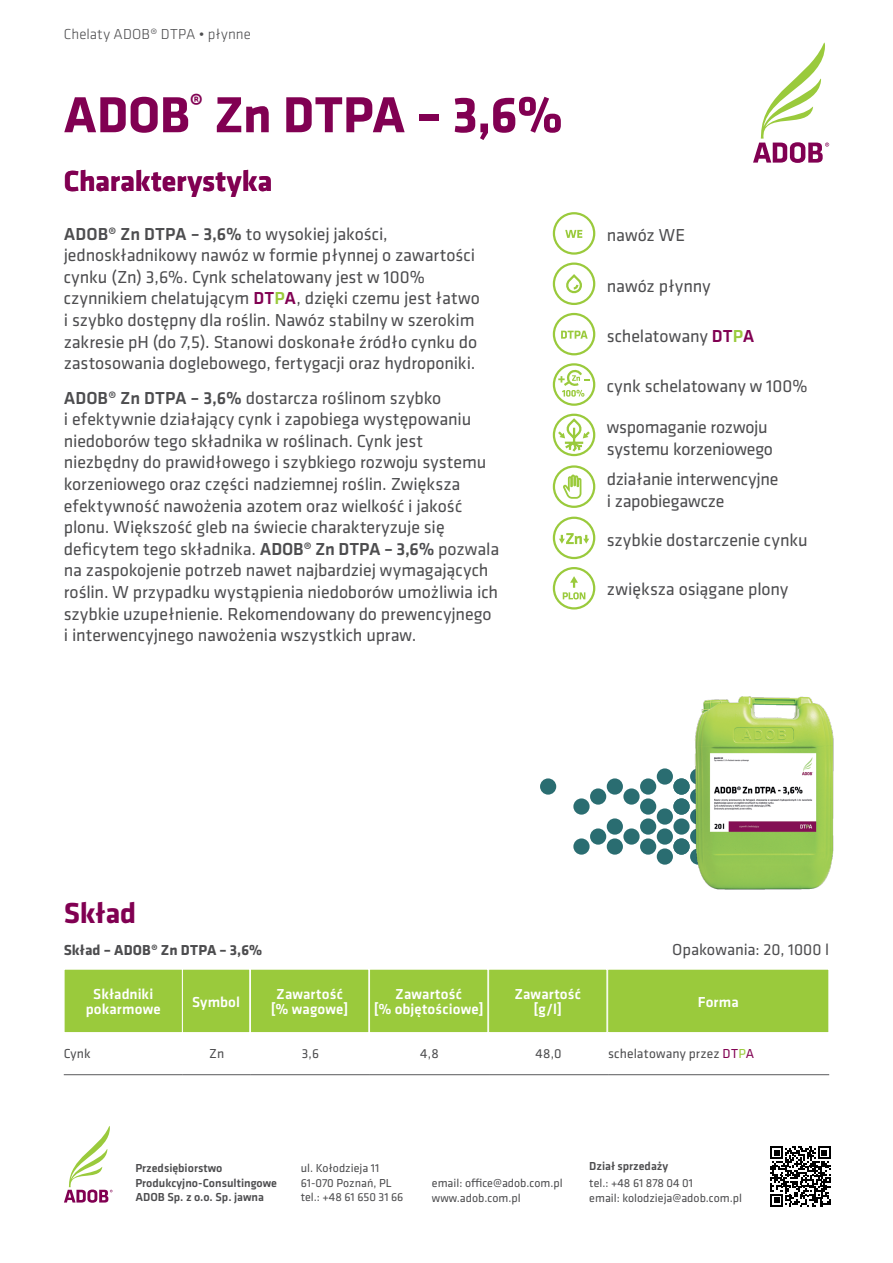
<style>
.page{position:relative;width:893px;height:1263px;background:#fff}
.page>*{position:absolute;margin:0;border:0;box-sizing:border-box;transform-origin:0 0}
.t1{font:700 52.5px "Klavika";letter-spacing:-.005em;color:#810052}
.t2{font:700 30px "Klavika";letter-spacing:-.005em;color:#810052}
.t3{font:18px/21.6px "Klavika";letter-spacing:-.005em;color:#4d4d4f}
.t4{font:16.5px "Klavika";color:#4d4d4f}
.t5{font:500 15px/15px "Klavika";letter-spacing:.01em;color:#fff;text-align:center}
.t6{font:300 15px "Klavika";letter-spacing:.01em;color:#4d4d4f}
.t7{font:700 15px "Klavika";letter-spacing:.005em;color:#4d4d4f}
.t8{font:13.5px "Klavika";letter-spacing:.01em;color:#4d4d4f}
.t9{font:12px/14.4px "Klavika";color:#4d4d4f}
.t10{font:500 12px/14.4px "Klavika";color:#4d4d4f}
.s1{font-weight:500}
.s2{font-weight:500;color:#810052}
.s3{font-weight:500;color:#9aca3c}
.s4{color:#810052}
.s5{color:#9aca3c}
</style>
<div class="page">
<svg style="left:753px;top:42px;width:76px;height:121px"></svg>
<svg style="left:64px;top:1126px;width:49px;height:77px"></svg>
<div style="left:673px;top:818px;width:17px;height:17px;background:#2a6d71;border-radius:50%"></div>
<div style="left:657px;top:848px;width:16px;height:17px;background:#2a6d71;border-radius:50%"></div>
<div style="left:590px;top:828px;width:16px;height:17px;background:#2a6d71;border-radius:50%"></div>
<div style="left:623px;top:828px;width:17px;height:17px;background:#2a6d71;border-radius:50%"></div>
<div style="left:657px;top:828px;width:16px;height:17px;background:#2a6d71;border-radius:50%"></div>
<div style="left:657px;top:808px;width:16px;height:17px;background:#2a6d71;border-radius:50%"></div>
<div style="left:590px;top:788px;width:16px;height:17px;background:#2a6d71;border-radius:50%"></div>
<div style="left:623px;top:788px;width:17px;height:17px;background:#2a6d71;border-radius:50%"></div>
<div style="left:657px;top:768px;width:16px;height:17px;background:#2a6d71;border-radius:50%"></div>
<div style="left:573px;top:838px;width:17px;height:17px;background:#2a6d71;border-radius:50%"></div>
<div style="left:607px;top:838px;width:16px;height:17px;background:#2a6d71;border-radius:50%"></div>
<div style="left:640px;top:838px;width:16px;height:17px;background:#2a6d71;border-radius:50%"></div>
<div style="left:673px;top:838px;width:17px;height:17px;background:#2a6d71;border-radius:50%"></div>
<div style="left:607px;top:818px;width:16px;height:17px;background:#2a6d71;border-radius:50%"></div>
<div style="left:640px;top:818px;width:16px;height:17px;background:#2a6d71;border-radius:50%"></div>
<div style="left:573px;top:798px;width:17px;height:17px;background:#2a6d71;border-radius:50%"></div>
<div style="left:640px;top:798px;width:16px;height:17px;background:#2a6d71;border-radius:50%"></div>
<div style="left:673px;top:798px;width:17px;height:17px;background:#2a6d71;border-radius:50%"></div>
<div style="left:540px;top:778px;width:16px;height:17px;background:#2a6d71;border-radius:50%"></div>
<div style="left:607px;top:778px;width:16px;height:17px;background:#2a6d71;border-radius:50%"></div>
<div style="left:640px;top:778px;width:16px;height:17px;background:#2a6d71;border-radius:50%"></div>
<div style="left:673px;top:778px;width:17px;height:17px;background:#2a6d71;border-radius:50%"></div>
<div style="left:553px;top:212px;width:42px;height:43px;border:2px solid #9aca3c;border-radius:50%"></div>
<svg style="left:565px;top:230px;width:17px;height:8px"></svg>
<div style="left:553px;top:262px;width:42px;height:43px;border:2px solid #9aca3c;border-radius:50%"></div>
<svg style="left:566px;top:274px;width:16px;height:20px"></svg>
<div style="left:553px;top:313px;width:42px;height:42px;border:2px solid #9aca3c;border-radius:50%"></div>
<svg style="left:561px;top:331px;width:27px;height:8px"></svg>
<div style="left:553px;top:363px;width:42px;height:43px;border:2px solid #9aca3c;border-radius:50%"></div>
<svg style="left:558px;top:370px;width:32px;height:27px"></svg>
<div style="left:553px;top:414px;width:42px;height:42px;border:2px solid #9aca3c;border-radius:50%"></div>
<svg style="left:556px;top:417px;width:36px;height:36px"></svg>
<div style="left:553px;top:465px;width:42px;height:43px;border:2px solid #9aca3c;border-radius:50%"></div>
<svg style="left:563px;top:474px;width:19px;height:25px"></svg>
<div style="left:553px;top:517px;width:42px;height:42px;border:2px solid #9aca3c;border-radius:50%"></div>
<svg style="left:559px;top:533px;width:30px;height:11px"></svg>
<div style="left:553px;top:567px;width:42px;height:42px;border:2px solid #9aca3c;border-radius:50%"></div>
<svg style="left:563px;top:576px;width:22px;height:23px"></svg>
<div style="left:64px;top:969px;width:118px;height:63px;background:#9aca3c"></div>
<div style="left:64px;top:969px;width:119px;height:64px;border:1px solid #fff"></div>
<div style="left:182px;top:969px;width:68px;height:63px;background:#9aca3c"></div>
<div style="left:182px;top:969px;width:68px;height:64px;border:1px solid #fff"></div>
<div style="left:250px;top:969px;width:119px;height:63px;background:#9aca3c"></div>
<div style="left:250px;top:969px;width:119px;height:64px;border:1px solid #fff"></div>
<div style="left:608px;top:969px;width:221px;height:63px;background:#9aca3c"></div>
<div style="left:607px;top:969px;width:222px;height:64px;border:1px solid #fff"></div>
<hr style="left:64px;top:1074px;width:119px;height:1px;background:#58595b">
<hr style="left:183px;top:1074px;width:68px;height:1px;background:#58595b">
<hr style="left:251px;top:1074px;width:119px;height:1px;background:#58595b">
<hr style="left:370px;top:1074px;width:119px;height:1px;background:#58595b">
<hr style="left:489px;top:1074px;width:119px;height:1px;background:#58595b">
<hr style="left:608px;top:1074px;width:221px;height:1px;background:#58595b">
<div style="left:370px;top:969px;width:118px;height:63px;background:#9aca3c"></div>
<div style="left:369px;top:969px;width:119px;height:64px;border:1px solid #fff"></div>
<div style="left:489px;top:969px;width:118px;height:63px;background:#9aca3c"></div>
<div style="left:488px;top:969px;width:119px;height:64px;border:1px solid #fff"></div>
<img style="left:686px;top:696px;width:148px;height:194px">
<svg style="left:770px;top:1146px;width:60px;height:60px"></svg>
<p class="t6" style="left:64px;top:26px;width:189px">Chelaty ADOB® DTPA • płynne</p>
<h1 class="t1" style="left:64px;top:86px;width:501px">ADOB<sup>®</sup> Zn DTPA – 3,6%</h1>
<h2 class="t2" style="left:64px;top:164px;width:210px">Charakterystyka</h2>
<p class="t3" style="left:64px;top:223px;width:418px"><span class="s1">ADOB® Zn DTPA – 3,6%</span> to wysokiej jakości, jednoskładnikowy nawóz w formie płynnej o zawartości cynku (Zn) 3,6%. Cynk schelatowany jest w 100% czynnikiem chelatującym <span class="s2">DT</span><span class="s3">P</span><span class="s2">A</span>, dzięki czemu jest łatwo i szybko dostępny dla roślin. Nawóz stabilny w szerokim zakresie pH (do 7,5). Stanowi doskonałe źródło cynku do zastosowania doglebowego, fertygacji oraz hydroponiki.</p>
<p class="t3" style="left:64px;top:387px;width:437px"><span class="s1">ADOB® Zn DTPA – 3,6%</span> dostarcza roślinom szybko<br>i efektywnie działający cynk i zapobiega występowaniu niedoborów tego składnika w roślinach. Cynk jest niezbędny do prawidłowego i szybkiego rozwoju systemu korzeniowego oraz części nadziemnej roślin. Zwiększa efektywność nawożenia azotem oraz wielkość i jakość plonu. Większość gleb na świecie charakteryzuje się deficytem tego składnika. <span class="s1">ADOB® Zn DTPA – 3,6%</span> pozwala na zaspokojenie potrzeb nawet najbardziej wymagających roślin. W przypadku wystąpienia niedoborów umożliwia ich szybkie uzupełnienie. Rekomendowany do prewencyjnego i interwencyjnego nawożenia wszystkich upraw.</p>
<h2 class="t2" style="left:64px;top:896px;width:74px">Skład</h2>
<p class="t7" style="left:64px;top:942px;width:200px">Skład – ADOB® Zn DTPA – 3,6%</p>
<p class="t3" style="left:607px;top:225px;width:80px">nawóz WE</p>
<p class="t3" style="left:607px;top:275px;width:105px">nawóz płynny</p>
<p class="t3" style="left:607px;top:325px;width:149px">schelatowany <span class="s2">DT</span><span class="s3">P</span><span class="s2">A</span></p>
<p class="t3" style="left:607px;top:376px;width:202px">cynk schelatowany w 100%</p>
<p class="t3" style="left:607px;top:416px;width:168px">wspomaganie rozwoju systemu korzeniowego</p>
<p class="t3" style="left:607px;top:469px;width:173px">działanie interwencyjne i zapobiegawcze</p>
<p class="t3" style="left:607px;top:529px;width:202px">szybkie dostarczenie cynku</p>
<p class="t3" style="left:607px;top:578px;width:183px">zwiększa osiągane plony</p>
<p class="t4" style="left:672px;top:940px;width:158px">Opakowania: 20, 1000 l</p>
<p class="t5" style="left:86px;top:987px;width:76px">Składniki pokarmowe</p>
<p class="t5" style="left:192px;top:994px;width:49px">Symbol</p>
<p class="t5" style="left:271px;top:987px;width:79px">Zawartość [% wagowe]</p>
<p class="t5" style="left:698px;top:994px;width:42px">Forma</p>
<p class="t8" style="left:64px;top:1046px;width:28px">Cynk</p>
<p class="t8" style="left:209px;top:1046px;width:17px">Zn</p>
<p class="t8" style="left:302px;top:1046px;width:19px">3,6</p>
<p class="t8" style="left:420px;top:1046px;width:20px">4,8</p>
<p class="t8" style="left:535px;top:1046px;width:28px">48,0</p>
<p class="t8" style="left:608px;top:1046px;width:148px">schelatowany przez <span class="s4">DT</span><span class="s5">P</span><span class="s4">A</span></p>
<p class="t5" style="left:374px;top:987px;width:111px">Zawartość<br>[% objętościowe]</p>
<p class="t5" style="left:514px;top:987px;width:68px">Zawartość [g/l]</p>
<p class="t10" style="left:135px;top:1161px;width:143px">Przedsiębiorstwo<br>Produkcyjno-Consultingowe<br>ADOB Sp. z o.o. Sp. jawna</p>
<p class="t9" style="left:301px;top:1161px;width:104px">ul. Kołodzieja 11<br>61-070 Poznań, PL tel.: +48 61 650 31 66</p>
<p class="t10" style="left:589px;top:1159px;width:80px">Dział sprzedaży</p>
<p class="t9" style="left:432px;top:1176px;width:132px">email: office@adob.com.pl www.adob.com.pl</p>
<p class="t9" style="left:589px;top:1176px;width:154px">tel.: +48 61 878 04 01<br>email: kolodzieja@adob.com.pl</p>
</div>
